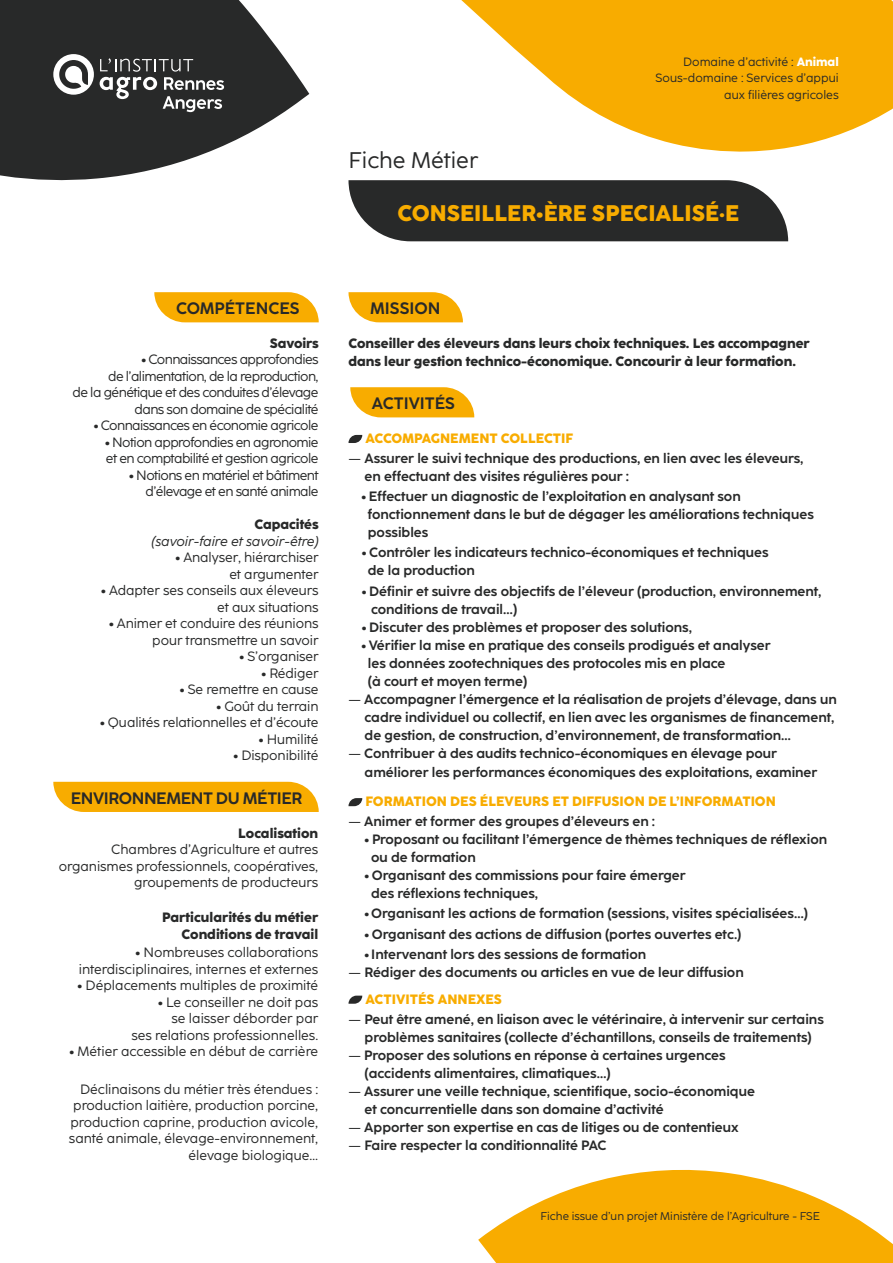
<style>
.page{position:relative;width:893px;height:1263px;background:#fff}
.page>*{position:absolute;margin:0;border:0;box-sizing:border-box;transform-origin:0 0}
.t1{font:800 22.5px "Coco Sharp";color:#f8ac00}
.t2{font:22.5px "Coco Sharp";color:#282929}
.t3{font:700 16.5px "Coco Sharp";letter-spacing:-.01em;color:#282929}
.t4{font:700 13.5px/18px "Coco Sharp";color:#282929}
.t5{font:13.5px/16.5px "Coco Sharp";letter-spacing:-.005em;color:#282929;text-align:right}
.t6{font:13.5px/16.5px "Coco Sharp";letter-spacing:-.04em;color:#282929;text-align:right}
.t7{font:800 13.5px/18px "Coco Sharp";color:#282929}
.t8{font:800 13.5px "Coco Sharp";color:#f8ac00}
.t9{font:italic 13.5px "Coco Sharp";letter-spacing:-.005em;color:#282929}
.t10{font:12px/16.5px "Coco Sharp";color:#282929;text-align:right}
.t11{font:11.25px "Coco Sharp";color:#282929}
.s1{font-weight:800;color:#fff}
.s2{font-weight:800}
.s3{font-weight:400}
.s4{font-weight:800;color:#f8ac00}
</style>
<div class="page">
<svg style="left:348px;top:180px;width:440px;height:61px;background:#353636"></svg>
<svg style="left:461px;top:0;width:432px;height:152px;fill:#f8ac00"></svg>
<svg style="left:348px;top:292px;width:115px;height:30px;background:#f8b61f"></svg>
<svg style="left:154px;top:292px;width:165px;height:30px;background:#f8b316"></svg>
<svg style="left:0;top:0;width:309px;height:181px;fill:#282929"></svg>
<svg style="left:53px;top:54px;width:41px;height:41px"></svg>
<svg style="left:100px;top:58px;width:124px;height:54px;background:#535454"></svg>
<svg style="left:350px;top:387px;width:124px;height:30px;background:#f8b51c"></svg>
<svg style="left:348px;top:435px;width:14px;height:8px"></svg>
<svg style="left:348px;top:798px;width:14px;height:8px"></svg>
<svg style="left:348px;top:996px;width:14px;height:8px"></svg>
<svg style="left:478px;top:1169px;width:415px;height:94px"></svg>
<div style="left:53px;top:782px;width:266px;height:30px;background:#f8ac00"></div>
<h1 class="t2" style="left:348px;top:147px;width:131px">Fiche Métier</h1>
<p class="t10" style="left:656px;top:53px;width:185px">Domaine d’activité : <span class="s1">Animal<br></span>Sous-domaine : Services d’appui aux filières agricoles</p>
<h1 class="t1" style="left:397px;top:201px;width:343px">CONSEILLER•ÈRE SPECIALISÉ·E</h1>
<p class="t3" style="left:176px;top:298px;width:125px">COMPÉTENCES</p>
<p class="t7" style="left:270px;top:334px;width:51px">Savoirs</p>
<p class="t6" style="left:72px;top:352px;width:248px"><span class="s2">•</span> Connaissances approfondies<br>de l’alimentation, de la reproduction,<br>de la génétique et des conduites d’élevage dans son domaine de spécialité</p>
<p class="t6" style="left:94px;top:418px;width:226px"><span class="s2">•</span> Connaissances en économie agricole</p>
<p class="t6" style="left:105px;top:434px;width:215px;text-align:left"><span class="s2">•</span> Notion approfondies en agronomie et en comptabilité et gestion agricole</p>
<p class="t6" style="left:129px;top:467px;width:191px"><span class="s2">•</span> Notions en matériel et bâtiment d’élevage et en santé animale</p>
<p class="t7" style="left:255px;top:516px;width:66px">Capacités</p>
<p class="t9" style="left:151px;top:532px;width:169px">(savoir-faire et savoir-être)</p>
<p class="t5" style="left:175px;top:549px;width:145px"><span class="s2">•</span> Analyser, hiérarchiser et argumenter</p>
<p class="t5" style="left:101px;top:582px;width:219px"><span class="s2">•</span> Adapter ses conseils aux éleveurs et aux situations</p>
<p class="t5" style="left:109px;top:615px;width:211px"><span class="s2">•</span> Animer et conduire des réunions pour transmettre un savoir</p>
<p class="t5" style="left:240px;top:648px;width:81px"><span class="s2">•</span> S’organiser</p>
<p class="t5" style="left:262px;top:665px;width:58px"><span class="s2">•</span> Rédiger</p>
<p class="t5" style="left:180px;top:681px;width:140px"><span class="s2">•</span> Se remettre en cause</p>
<p class="t5" style="left:216px;top:698px;width:104px"><span class="s2">•</span> Goût du terrain</p>
<p class="t5" style="left:100px;top:714px;width:220px"><span class="s2">•</span> Qualités relationnelles et d’écoute</p>
<p class="t5" style="left:259px;top:731px;width:61px"><span class="s2">•</span> Humilité</p>
<p class="t5" style="left:233px;top:747px;width:87px"><span class="s2">•</span> Disponibilité</p>
<p class="t3" style="left:71px;top:789px;width:233px">ENVIRONNEMENT DU MÉTIER</p>
<p class="t7" style="left:238px;top:824px;width:82px">Localisation</p>
<p class="t5" style="left:59px;top:841px;width:261px">Chambres d’Agriculture et autres organismes professionnels, coopératives, groupements de producteurs</p>
<p class="t7" style="left:162px;top:909px;width:157px;line-height:16.5px;text-align:right">Particularités du métier<br>Conditions de travail</p>
<p class="t5" style="left:79px;top:944px;width:241px"><span class="s2">•</span> Nombreuses collaborations interdisciplinaires, internes et externes</p>
<p class="t5" style="left:78px;top:977px;width:242px"><span class="s2">•</span> Déplacements multiples de proximité</p>
<p class="t5" style="left:131px;top:994px;width:188px"><span class="s2">•</span> Le conseiller ne doit pas<br>se laisser déborder par<br>ses relations professionnelles.</p>
<p class="t5" style="left:70px;top:1043px;width:250px"><span class="s2">•</span> Métier accessible en début de carrière</p>
<p class="t5" style="left:69px;top:1081px;width:251px">Déclinaisons du métier très étendues : production laitière, production porcine, production caprine, production avicole, santé animale, élevage-environnement, élevage biologique…</p>
<p class="t3" style="left:370px;top:298px;width:72px">MISSION</p>
<p class="t7" style="left:348px;top:334px;width:463px">Conseiller des éleveurs dans leurs choix techniques. Les accompagner dans leur gestion technico-économique. Concourir à leur formation.</p>
<p class="t3" style="left:372px;top:393px;width:85px">ACTIVITÉS</p>
<p class="t8" style="left:365px;top:430px;width:209px">ACCOMPAGNEMENT COLLECTIF</p>
<p class="t4" style="left:365px;top:449px;width:440px;text-indent:-16px"><span class="s3">—</span> Assurer le suivi technique des productions, en lien avec les éleveurs, en effectuant des visites régulières pour :</p>
<p class="t4" style="left:368px;top:488px;width:447px;text-indent:-6px"><span class="s2">•</span> Effectuer un diagnostic de l’exploitation en analysant son fonctionnement dans le but de dégager les améliorations techniques possibles</p>
<p class="t4" style="left:368px;top:544px;width:402px;text-indent:-6px"><span class="s2">•</span> Contrôler les indicateurs technico-économiques et techniques de la production</p>
<p class="t4" style="left:371px;top:582px;width:452px;text-indent:-9px"><span class="s2">•</span> Définir et suivre des objectifs de l’éleveur (production, environnement, conditions de travail…)</p>
<p class="t4" style="left:362px;top:618px;width:332px"><span class="s2">•</span> Discuter des problèmes et proposer des solutions,</p>
<p class="t4" style="left:368px;top:636px;width:404px;text-indent:-6px"><span class="s2">•</span> Vérifier la mise en pratique des conseils prodigués et analyser les données zootechniques des protocoles mis en place<br>(à court et moyen terme)</p>
<p class="t4" style="left:365px;top:690px;width:474px;text-indent:-16px"><span class="s3">—</span> Accompagner l’émergence et la réalisation de projets d’élevage, dans un cadre individuel ou collectif, en lien avec les organismes de financement, de gestion, de construction, d’environnement, de transformation…</p>
<p class="t4" style="left:365px;top:743px;width:454px;line-height:19.5px;text-indent:-16px"><span class="s3">—</span> Contribuer à des audits technico-économiques en élevage pour améliorer les performances économiques des exploitations, examiner</p>
<p class="t8" style="left:365px;top:794px;width:412px">FORMATION DES ÉLEVEURS ET DIFFUSION DE L’INFORMATION</p>
<p class="t4" style="left:348px;top:813px;width:308px"><span class="s3">—</span> Animer et former des groupes d’éleveurs en :</p>
<p class="t4" style="left:371px;top:831px;width:458px;text-indent:-6px"><span class="s2">•</span> Proposant ou facilitant l’émergence de thèmes techniques de réflexion ou de formation</p>
<p class="t4" style="left:371px;top:867px;width:316px;text-indent:-7px"><span class="s2">•</span> Organisant des commissions pour faire émerger des réflexions techniques,</p>
<p class="t4" style="left:364px;top:905px;width:445px"><span class="s2">•</span> Organisant les actions de formation (sessions, visites spécialisées…)</p>
<p class="t4" style="left:364px;top:925px;width:379px"><span class="s2">•</span> Organisant des actions de diffusion (portes ouvertes etc.)</p>
<p class="t4" style="left:364px;top:945px;width:283px"><span class="s2">•</span> Intervenant lors des sessions de formation</p>
<p class="t4" style="left:365px;top:958px;width:380px;line-height:27px;text-indent:-17px"><span class="s3">—</span> Rédiger des documents ou articles en vue de leur diffusion<br><span class="s4">ACTIVITÉS ANNEXES</span></p>
<p class="t4" style="left:348px;top:1010px;width:477px;text-align:center"><span class="s3">—</span> Peut être amené, en liaison avec le vétérinaire, à intervenir sur certains problèmes sanitaires (collecte d’échantillons, conseils de traitements)</p>
<p class="t4" style="left:365px;top:1046px;width:362px;text-indent:-16px"><span class="s3">—</span> Proposer des solutions en réponse à certaines urgences (accidents alimentaires, climatiques…)</p>
<p class="t4" style="left:365px;top:1082px;width:392px;text-indent:-16px"><span class="s3">—</span> Assurer une veille technique, scientifique, socio-économique et concurrentielle dans son domaine d’activité</p>
<p class="t4" style="left:348px;top:1118px;width:392px"><span class="s3">—</span> Apporter son expertise en cas de litiges ou de contentieux</p>
<p class="t4" style="left:348px;top:1136px;width:260px"><span class="s3">—</span> Faire respecter la conditionnalité PAC</p>
<p class="t11" style="left:541px;top:1210px;width:281px">Fiche issue d’un projet Ministère de l’Agriculture - FSE</p>
</div>
